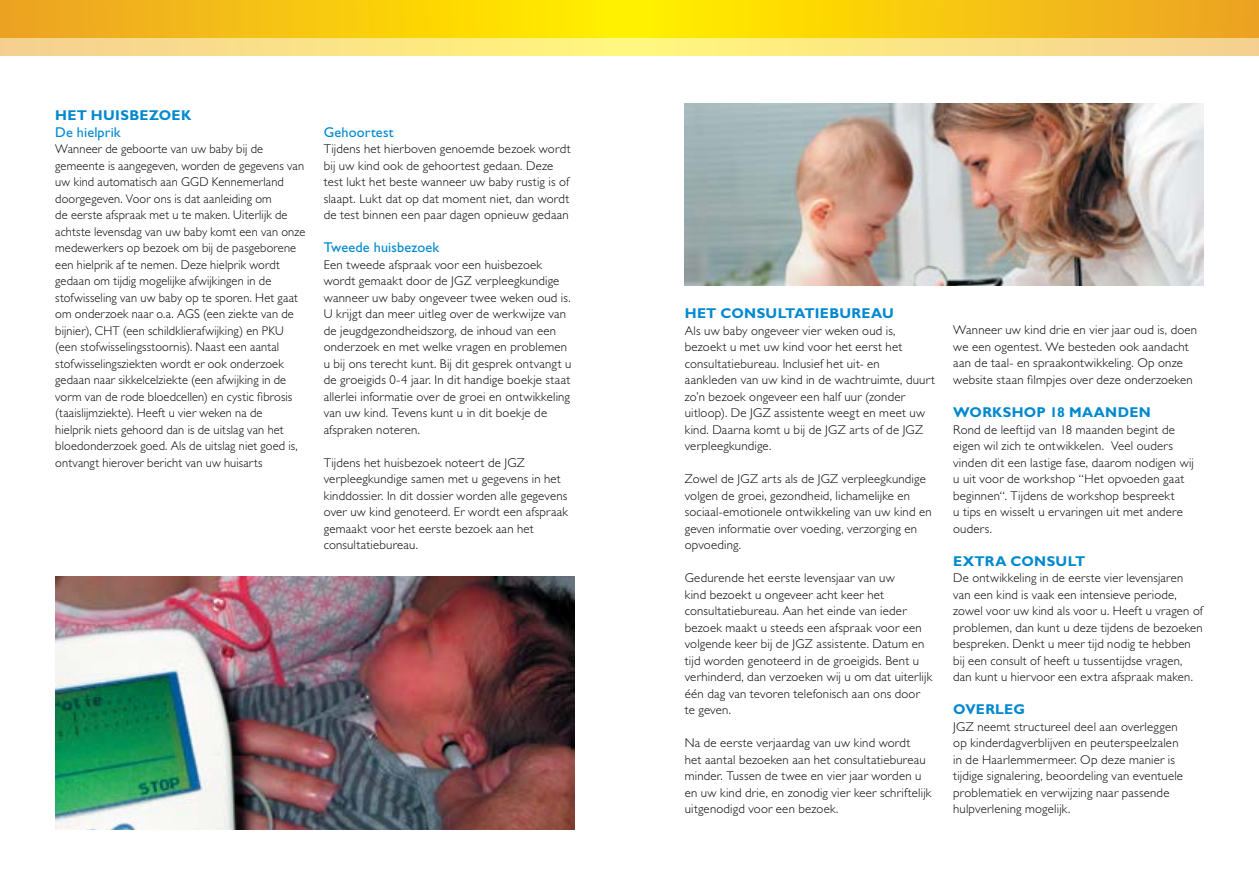
<style>
.page{position:relative;width:1259px;height:893px;background:#fff}
.page>*{position:absolute;margin:0;border:0;box-sizing:border-box;transform-origin:0 0}
.t1{font:700 14.25px "Gill Sans Std";letter-spacing:.02em;color:#0089cf}
.t2{font:14.25px "Gill Sans Std";letter-spacing:.01em;color:#0089cf}
.t3{font:300 12.75px/16.5px "Gill Sans Std";letter-spacing:.015em;color:#000}
</style>
<div class="page">
<div style="left:629px;top:0;width:630px;height:55px;background:linear-gradient(to right,#fff100,#eca125)"></div>
<div style="left:0;top:0;width:629px;height:55px;background:linear-gradient(to right,#eca125,#fff100)"></div>
<svg style="left:0;top:38px;width:1259px;height:17px;background:#fae386"></svg>
<img style="left:685px;top:104px;width:518px;height:181px">
<img style="left:55px;top:576px;width:519px;height:254px">
<p class="t1" style="left:55px;top:107px;width:137px">HET HUISBEZOEK</p>
<p class="t2" style="left:55px;top:124px;width:67px">De hielprik</p>
<p class="t3" style="left:55px;top:141px;width:251px">Wanneer de geboorte van uw baby bij de gemeente is aangegeven, worden de gegevens van uw kind automatisch aan GGD Kennemerland doorgegeven. Voor ons is dat aanleiding om<br>de eerste afspraak met u te maken. Uiterlijk de achtste levensdag van uw baby komt een van onze medewerkers op bezoek om bij de pasgeborene een hielprik af te nemen. Deze hielprik wordt gedaan om tijdig mogelijke afwijkingen in de stofwisseling van uw baby op te sporen. Het gaat om onderzoek naar o.a. AGS (een ziekte van de bijnier), CHT (een schildklierafwijking) en PKU (een stofwisselingsstoornis). Naast een aantal stofwisselingsziekten wordt er ook onderzoek gedaan naar sikkelcelziekte (een afwijking in de vorm van de rode bloedcellen) en cystic fibrosis (taaislijmziekte). Heeft u vier weken na de<br>hielprik niets gehoord dan is de uitslag van het bloedonderzoek goed. Als de uitslag niet goed is, ontvangt hierover bericht van uw huisarts</p>
<p class="t2" style="left:324px;top:124px;width:71px">Gehoortest</p>
<p class="t3" style="left:324px;top:141px;width:248px">Tijdens het hierboven genoemde bezoek wordt bij uw kind ook de gehoortest gedaan. Deze test lukt het beste wanneer uw baby rustig is of slaapt. Lukt dat op dat moment niet, dan wordt de test binnen een paar dagen opnieuw gedaan</p>
<p class="t2" style="left:324px;top:239px;width:117px">Tweede huisbezoek</p>
<p class="t3" style="left:324px;top:256px;width:249px">Een tweede afspraak voor een huisbezoek wordt gemaakt door de JGZ verpleegkundige wanneer uw baby ongeveer twee weken oud is.<br>U krijgt dan meer uitleg over de werkwijze van de jeugdgezondheidszorg, de inhoud van een onderzoek en met welke vragen en problemen u bij ons terecht kunt. Bij dit gesprek ontvangt u de groeigids 0-4 jaar. In dit handige boekje staat allerlei informatie over de groei en ontwikkeling van uw kind. Tevens kunt u in dit boekje de afspraken noteren.</p>
<p class="t3" style="left:324px;top:454px;width:246px">Tijdens het huisbezoek noteert de JGZ verpleegkundige samen met u gegevens in het kinddossier. In dit dossier worden alle gegevens over uw kind genoteerd. Er wordt een afspraak gemaakt voor het eerste bezoek aan het consultatiebureau.</p>
<p class="t1" style="left:685px;top:305px;width:210px">HET CONSULTATIEBUREAU</p>
<p class="t3" style="left:685px;top:322px;width:252px">Als uw baby ongeveer vier weken oud is, bezoekt u met uw kind voor het eerst het consultatiebureau. Inclusief het uit- en aankleden van uw kind in de wachtruimte, duurt zo’n bezoek ongeveer een half uur (zonder uitloop). De JGZ assistente weegt en meet uw kind. Daarna komt u bij de JGZ arts of de JGZ verpleegkundige.</p>
<p class="t3" style="left:685px;top:471px;width:248px">Zowel de JGZ arts als de JGZ verpleegkundige volgen de groei, gezondheid, lichamelijke en sociaal-emotionele ontwikkeling van uw kind en geven informatie over voeding, verzorging en opvoeding.</p>
<p class="t3" style="left:685px;top:570px;width:249px">Gedurende het eerste levensjaar van uw<br>kind bezoekt u ongeveer acht keer het consultatiebureau. Aan het einde van ieder bezoek maakt u steeds een afspraak voor een volgende keer bij de JGZ assistente. Datum en tijd worden genoteerd in de groeigids. Bent u verhinderd, dan verzoeken wij u om dat uiterlijk één dag van tevoren telefonisch aan ons door te geven.</p>
<p class="t3" style="left:685px;top:735px;width:248px">Na de eerste verjaardag van uw kind wordt<br>het aantal bezoeken aan het consultatiebureau minder. Tussen de twee en vier jaar worden u en uw kind drie, en zonodig vier keer schriftelijk uitgenodigd voor een bezoek.</p>
<p class="t3" style="left:953px;top:322px;width:245px">Wanneer uw kind drie en vier jaar oud is, doen we een ogentest. We besteden ook aandacht aan de taal- en spraakontwikkeling. Op onze website staan filmpjes over deze onderzoeken</p>
<p class="t1" style="left:953px;top:404px;width:199px">WORKSHOP 18 MAANDEN</p>
<p class="t3" style="left:953px;top:421px;width:242px">Rond de leeftijd van 18 maanden begint de eigen wil zich te ontwikkelen. Veel ouders vinden dit een lastige fase, daarom nodigen wij u uit voor de workshop “Het opvoeden gaat beginnen“. Tijdens de workshop bespreekt<br>u tips en wisselt u ervaringen uit met andere ouders.</p>
<p class="t1" style="left:953px;top:552px;width:134px">EXTRA CONSULT</p>
<p class="t3" style="left:953px;top:570px;width:251px">De ontwikkeling in de eerste vier levensjaren van een kind is vaak een intensieve periode, zowel voor uw kind als voor u. Heeft u vragen of problemen, dan kunt u deze tijdens de bezoeken bespreken. Denkt u meer tijd nodig te hebben bij een consult of heeft u tussentijdse vragen, dan kunt u hiervoor een extra afspraak maken.</p>
<p class="t1" style="left:953px;top:701px;width:73px">OVERLEG</p>
<p class="t3" style="left:953px;top:718px;width:231px">JGZ neemt structureel deel aan overleggen op kinderdagverblijven en peuterspeelzalen in de Haarlemmermeer. Op deze manier is tijdige signalering, beoordeling van eventuele problematiek en verwijzing naar passende hulpverlening mogelijk.</p>
</div>
